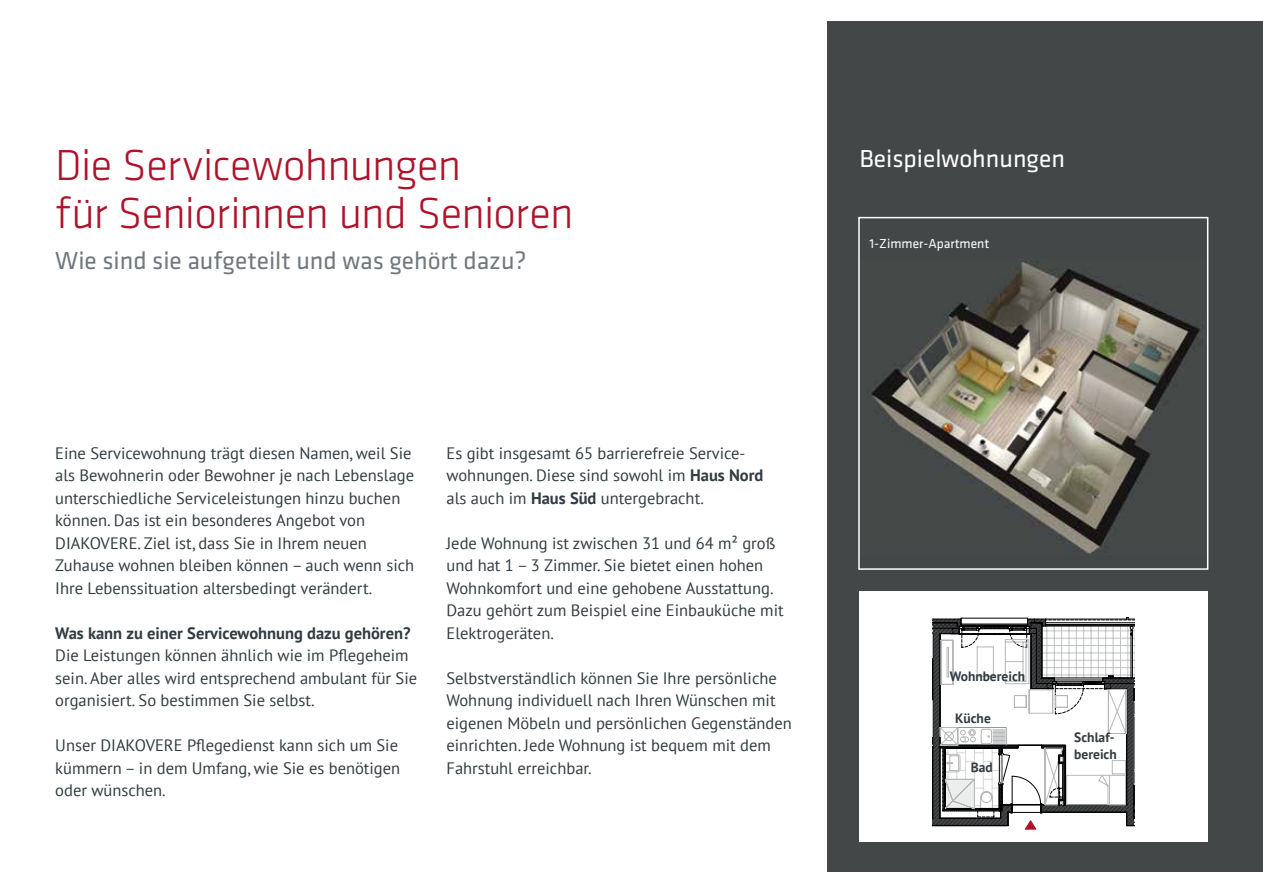
<style>
.page{position:relative;width:1263px;height:893px;background:#fff}
.page>*{position:absolute;margin:0;border:0;box-sizing:border-box;transform-origin:0 0}
.t1{font:300 45px/48px "Klavika";letter-spacing:-.015em;color:#ae132a}
.t2{font:25.5px "Klavika";color:#71797f}
.t3{font:25.5px "Klavika";color:#fff}
.t4{font:16.5px/22.5px "PT Sans";color:#303c42}
.t5{font:700 16.5px "PT Sans";color:#303c42}
.t6{font:700 13.5px/16.2px "PT Sans";color:#303c42}
.t7{font:13.5px "Klavika";color:#fff}
.s1{font-weight:700}
</style>
<div class="page">
<div style="left:827px;top:21px;width:436px;height:851px;background:#444748"></div>
<div style="left:859px;top:591px;width:349px;height:251px;background:#fff"></div>
<img style="left:871px;top:260px;width:329px;height:294px">
<div style="left:858px;top:217px;width:350px;height:353px;border:2px solid #fff"></div>
<svg style="left:932px;top:617px;width:203px;height:212px"></svg>
<h1 class="t1" style="left:55px;top:142px;width:520px">Die Servicewohnungen<br>für Seniorinnen und Senioren</h1>
<h2 class="t2" style="left:55px;top:248px;width:473px">Wie sind sie aufgeteilt und was gehört dazu?</h2>
<p class="t4" style="left:55px;top:441px;width:360px">Eine Servicewohnung trägt diesen Namen, weil Sie als Bewohnerin oder Bewohner je nach Lebenslage unterschiedliche Serviceleistungen hinzu buchen können. Das ist ein besonderes Angebot von DIAKOVERE. Ziel ist, dass Sie in Ihrem neuen Zuhause wohnen bleiben können – auch wenn sich Ihre Lebenssituation altersbedingt verändert.</p>
<p class="t5" style="left:55px;top:622px;width:357px">Was kann zu einer Servicewohnung dazu gehören?</p>
<p class="t4" style="left:55px;top:644px;width:363px">Die Leistungen können ähnlich wie im Pflegeheim sein. Aber alles wird entsprechend ambulant für Sie organisiert. So bestimmen Sie selbst.</p>
<p class="t4" style="left:55px;top:734px;width:346px">Unser DIAKOVERE Pflegedienst kann sich um Sie kümmern – in dem Umfang, wie Sie es benötigen oder wünschen.</p>
<p class="t4" style="left:446px;top:441px;width:318px">Es gibt insgesamt 65 barrierefreie Service&shy;wohnungen. Diese sind sowohl im <span class="s1">Haus Nord </span>als auch im <span class="s1">Haus Süd</span> untergebracht.</p>
<p class="t4" style="left:446px;top:531px;width:339px">Jede Wohnung ist zwischen 31 und 64 m² groß und hat 1 – 3 Zimmer. Sie bietet einen hohen Wohnkomfort und eine gehobene Ausstattung.<br>Dazu gehört zum Beispiel eine Einbauküche mit Elektrogeräten.</p>
<p class="t4" style="left:446px;top:666px;width:347px">Selbstverständlich können Sie Ihre persönliche Wohnung individuell nach Ihren Wünschen mit eigenen Möbeln und persönlichen Gegenständen einrichten. Jede Wohnung ist bequem mit dem Fahrstuhl erreichbar.</p>
<h2 class="t3" style="left:859px;top:145px;width:207px">Beispielwohnungen</h2>
<p class="t7" style="left:869px;top:236px;width:121px">1-Zimmer-Apartment</p>
<p class="t6" style="left:950px;top:668px;width:77px">Wohnbereich</p>
<p class="t6" style="left:955px;top:710px;width:37px">Küche</p>
<p class="t6" style="left:971px;top:759px;width:23px">Bad</p>
<p class="t6" style="left:1074px;top:729px;width:44px">Schlaf&shy;bereich</p>
</div>
